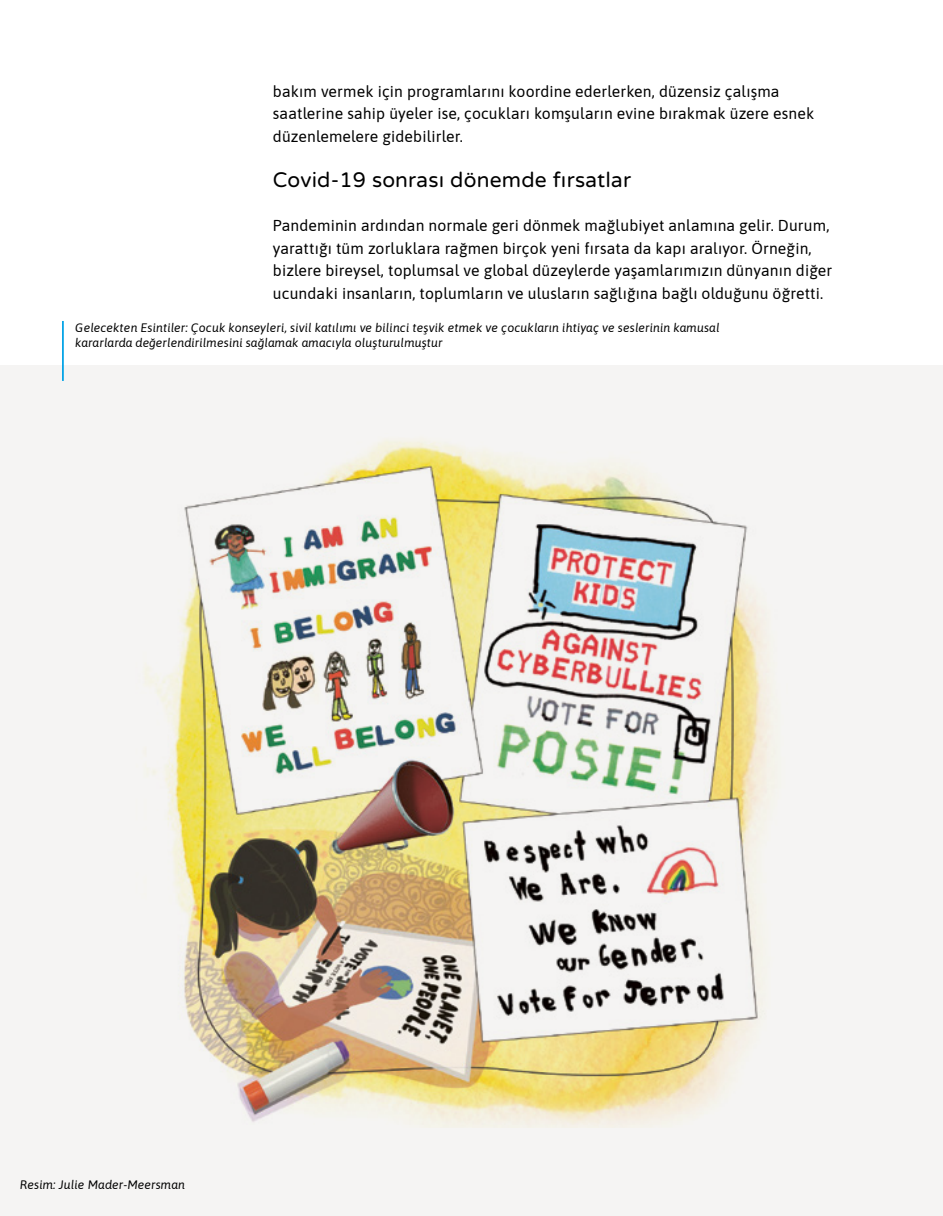
<style>
.page{position:relative;width:943px;height:1216px;background:#fff}
.page>*{position:absolute;margin:0;border:0;box-sizing:border-box;transform-origin:0 0}
.t1{font:21px "Varela Round";letter-spacing:.01em;color:#000}
.t2{font:15.75px/22.4px "Asap";letter-spacing:.01em;color:#000}
.t3{font:italic 12.25px/14.7px "Asap";letter-spacing:.01em;color:#000}
.s1{font-size:14.7px}
</style>
<div class="page">
<div style="left:0;top:366px;width:942px;height:849px;background:#f5f4f3"></div>
<img style="left:145px;top:440px;width:628px;height:687px">
<hr style="left:62px;top:321px;width:2px;height:60px;background:#00a2e6">
<p class="t2" style="left:273px;top:79px;width:542px">bakım vermek için programlarını koordine ederlerken, düzensiz çalışma saatlerine sahip üyeler ise, çocukları komşuların evine bırakmak üzere esnek düzenlemelere gidebilirler.</p>
<h1 class="t1" style="left:273px;top:167px;width:360px">Covid-19 sonras<span class="s1">l</span> dönemde f<span class="s1">l</span>rsatlar</h1>
<p class="t2" style="left:273px;top:214px;width:560px">Pandeminin ardından normale geri dönmek mağlubiyet anlamına gelir. Durum, yarattığı tüm zorluklara rağmen birçok yeni fırsata da kapı aralıyor. Örneğin, bizlere bireysel, toplumsal ve global düzeylerde yaşamlarımızın dünyanın diğer ucundaki insanların, toplumların ve ulusların sağlığına bağlı olduğunu öğretti.</p>
<p class="t3" style="left:75px;top:320px;width:646px">Gelecekten Esintiler: Çocuk konseyleri, sivil katılımı ve bilinci teşvik etmek ve çocukların ihtiyaç ve seslerinin kamusal kararlarda değerlendirilmesini sağlamak amacıyla oluşturulmuştur</p>
<p class="t3" style="left:20px;top:1176px;width:167px">Resim: Julie Mader-Meersman</p>
</div>
